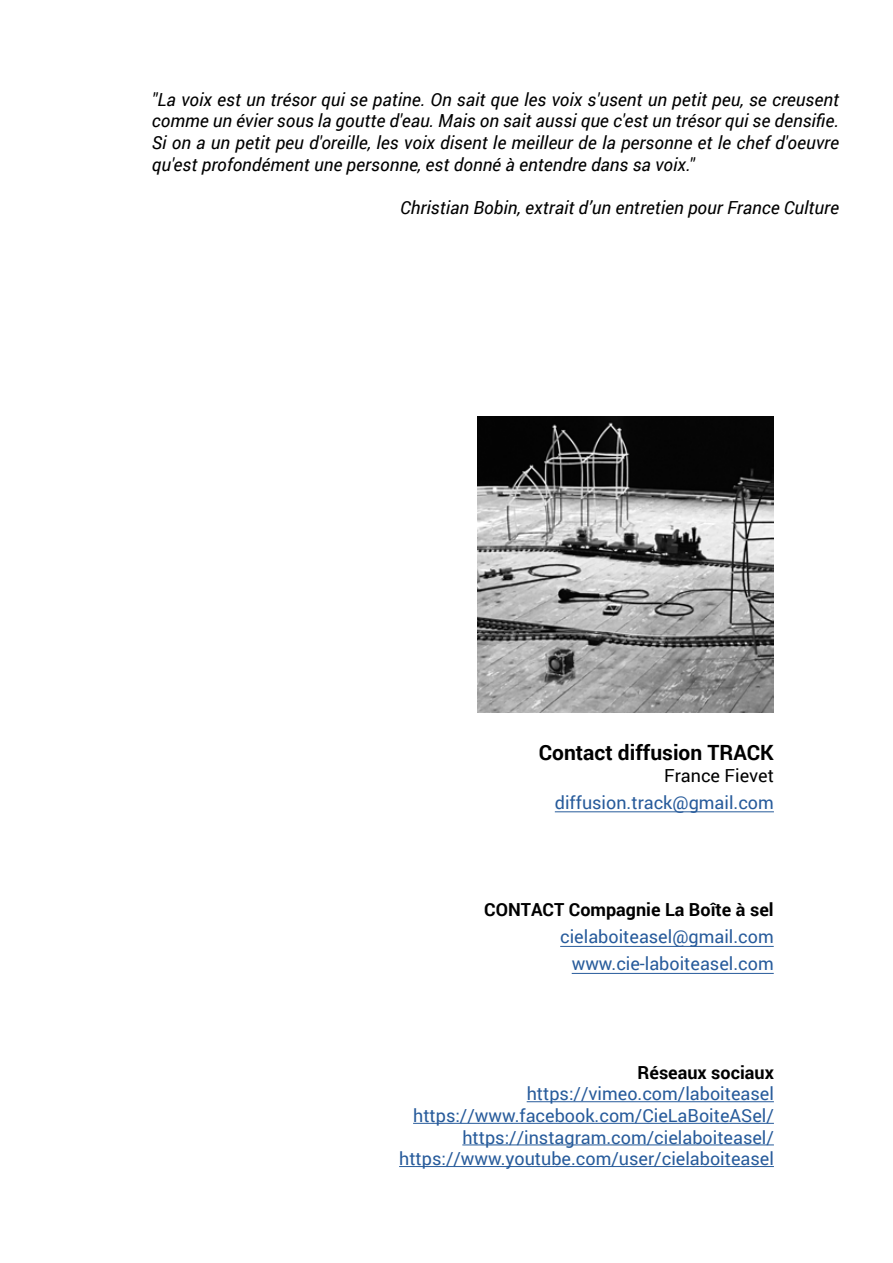
<style>
.page{position:relative;width:893px;height:1263px;background:#fff}
.page>*{position:absolute;margin:0;border:0;box-sizing:border-box;transform-origin:0 0}
.t1{font:700 21px "Roboto";color:#000}
.t2{font:italic 18px/21.6px "Roboto";color:#000;text-align:justify}
.t3{font:18px/21.6px "Roboto";color:#275b9b;text-align:right}
.t4{font:700 18px "Roboto";color:#000}
.t5{font:18px "Roboto";color:#000}
</style>
<div class="page">
<img style="left:478px;top:417px;width:296px;height:296px">
<hr style="left:527px;top:1101px;width:247px;height:1px;background:#275b9b">
<hr style="left:413px;top:1123px;width:361px;height:1px;background:#275b9b">
<hr style="left:462px;top:1144px;width:312px;height:1px;background:#275b9b">
<hr style="left:399px;top:1166px;width:375px;height:1px;background:#275b9b">
<hr style="left:555px;top:811px;width:219px;height:1px;background:#275b9b">
<hr style="left:572px;top:973px;width:202px;height:1px;background:#275b9b">
<hr style="left:560px;top:946px;width:214px;height:1px;background:#275b9b">
<p class="t2" style="left:152px;top:88px;width:689px">"La voix est un trésor qui se patine. On sait que les voix s'usent un petit peu, se creusent comme un évier sous la goutte d'eau. Mais on sait aussi que c'est un trésor qui se densifie.<br>Si on a un petit peu d'oreille, les voix disent le meilleur de la personne et le chef d'oeuvre qu'est profondément une personne, est donné à entendre dans sa voix."</p>
<p class="t2" style="left:400px;top:196px;width:440px">Christian Bobin, extrait d’un entretien pour France Culture</p>
<p class="t1" style="left:539px;top:738px;width:237px">Contact diffusion TRACK</p>
<p class="t5" style="left:664px;top:763px;width:111px">France Fievet</p>
<p class="t3" style="left:555px;top:791px;width:221px">diffusion.track@gmail.com</p>
<p class="t4" style="left:484px;top:897px;width:291px">CONTACT Compagnie La Boîte à sel</p>
<p class="t3" style="left:560px;top:923px;width:215px;line-height:27px">cielaboiteasel@gmail.com www.cie-laboiteasel.com</p>
<p class="t4" style="left:638px;top:1060px;width:138px">Réseaux sociaux</p>
<p class="t3" style="left:399px;top:1082px;width:376px">https://vimeo.com/laboiteasel https://www.facebook.com/CieLaBoiteASel/ https://instagram.com/cielaboiteasel/ https://www.youtube.com/user/cielaboiteasel</p>
</div>
